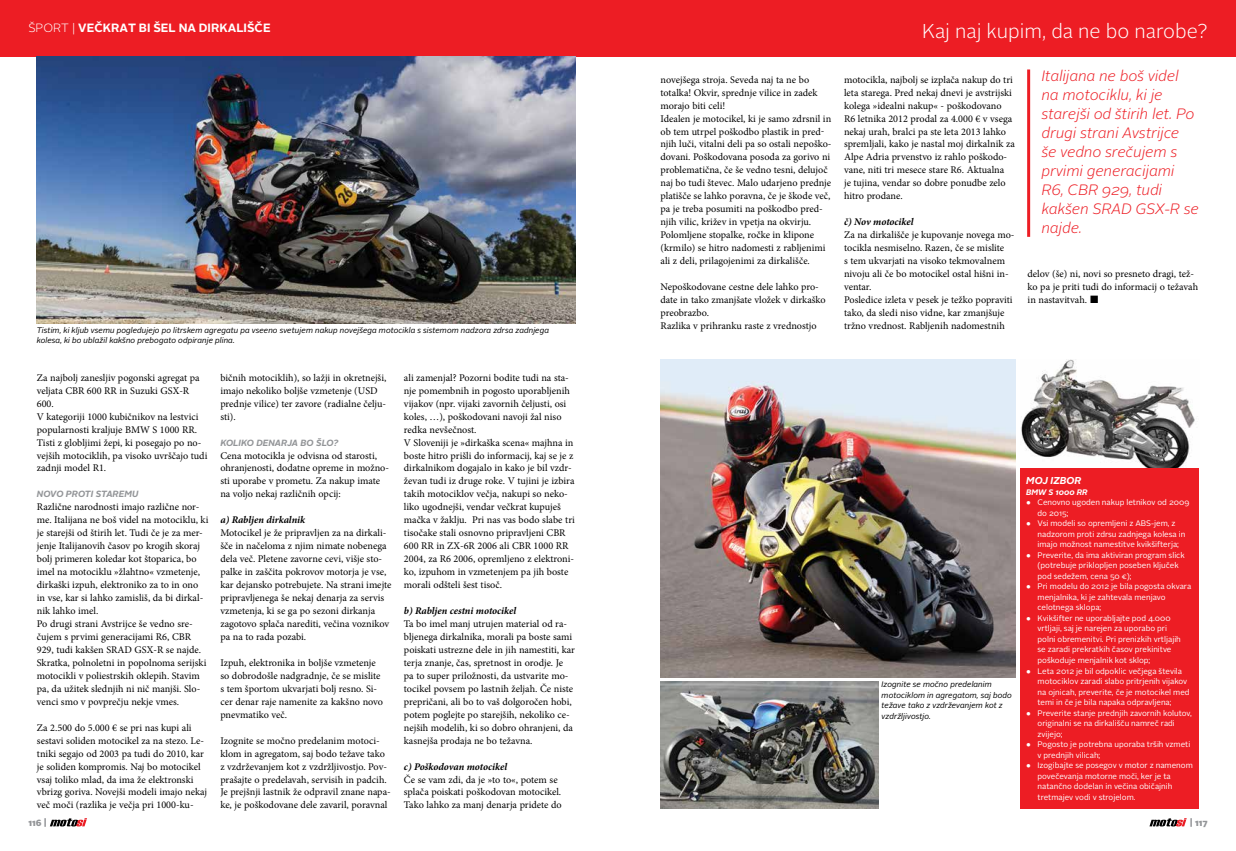
<style>
.page{position:relative;width:1236px;height:851px;background:#fff}
.page>*{position:absolute;margin:0;border:0;box-sizing:border-box;transform-origin:0 0}
.t1{font:300 20px "Alright Sans";color:#fff}
.t2{font:italic 300 15px/19px "Alright Sans";color:#ed1d24}
.t3{font:700 12px "Alright Sans";color:#fff}
.t4{font:10.2px/13px "Minion Pro";color:#000}
.t5{font:italic 700 10.2px "Minion Pro";letter-spacing:-.005em;color:#000}
.t6{font:italic 700 10px "Alright Sans";color:#fff}
.t7{font:italic 700 9px "Alright Sans";color:#939598}
.t8{font:900 9px "Alright Sans";color:#939598}
.t9{font:8px/10.5px "Alright Sans";color:#fff}
.t10{font:italic 8px/10.5px "Alright Sans";color:#000}
.t11{font:italic 700 8px "Alright Sans";color:#fff}
.s1{font-weight:300}
.s2{font-family:"Georgia"}
</style>
<div class="page">
<svg style="left:1149px;top:818px;width:38px;height:8px"></svg>
<svg style="left:50px;top:818px;width:37px;height:8px"></svg>
<div style="left:0;top:0;width:1236px;height:57px;background:#ed1d24"></div>
<hr style="left:1027px;top:69px;width:3px;height:168px;background:#ed1d24">
<img style="left:660px;top:359px;width:356px;height:318px">
<img style="left:660px;top:681px;width:218px;height:127px">
<img style="left:1021px;top:359px;width:174px;height:109px">
<div style="left:1020px;top:468px;width:179px;height:340px;background:#ed1d24"></div>
<img style="left:37px;top:57px;width:538px;height:266px">
<p class="t3" style="left:28px;top:19px;width:244px"><span class="s1">ŠPORT |</span> VEČKRAT BI ŠEL NA DIRKALIŠČE</p>
<h1 class="t1" style="left:922px;top:17px;width:287px">Kaj naj kupim, da ne bo narobe?</h1>
<p class="t10" style="left:37px;top:324px;width:514px">Tistim, ki kljub vsemu pogledujejo po litrskem agregatu pa vseeno svetujem nakup novejšega motocikla s sistemom nadzora zdrsa zadnjega kolesa, ki bo ublažil kakšno prebogato odpiranje plina.</p>
<p class="t4" style="left:37px;top:371px;width:172px">Za najbolj zanesljiv pogonski agregat pa veljata CBR 600 RR in Suzuki GSX-R<br>600.<br>V kategoriji 1000 kubičnikov na lestvici popularnosti kraljuje BMW S 1000 RR.<br>Tisti z globljimi žepi, ki posegajo po no&shy;vejših motociklih, pa visoko uvrščajo tudi zadnji model R1.</p>
<p class="t7" style="left:37px;top:488px;width:103px">NOVO PROTI STAREMU</p>
<p class="t4" style="left:37px;top:500px;width:173px">Različne narodnosti imajo različne nor&shy;me. Italijana ne boš videl na motociklu, ki je starejši od štirih let. Tudi če je za mer&shy;jenje Italijanovih časov po krogih skoraj bolj primeren koledar kot štoparica, bo imel na motociklu »žlahtno« vzmetenje, dirkaški izpuh, elektroniko za to in ono in vse, kar si lahko zamisliš, da bi dirkal&shy;nik lahko imel.<br>Po drugi strani Avstrijce še vedno sre&shy;čujem s prvimi generacijami R6, CBR 929, tudi kakšen SRAD GSX-R se najde.<br>Skratka, polnoletni in popolnoma serijski motocikli v poliestrskih oklepih. Stavim pa, da užitek slednjih ni nič manjši. Slo&shy;venci smo v povprečju nekje vmes.</p>
<p class="t4" style="left:37px;top:720px;width:172px">Za 2.500 do 5.000 € se pri nas kupi ali sestavi soliden motocikel za na stezo. Le&shy;tniki segajo od 2003 pa tudi do 2010, kar je soliden kompromis. Naj bo motocikel vsaj toliko mlad, da ima že elektronski vbrizg goriva. Novejši modeli imajo nekaj več moči (razlika je večja pri 1000-ku-</p>
<p class="t4" style="left:220px;top:371px;width:167px">bičnih motociklih), so lažji in okretnejši, imajo nekoliko boljše vzmetenje (USD prednje vilice) ter zavore (radialne čelju&shy;sti).</p>
<p class="t7" style="left:220px;top:436px;width:119px">KOLIKO DENARJA BO ŠLO?</p>
<p class="t4" style="left:220px;top:448px;width:170px">Cena motocikla je odvisna od starosti, ohranjenosti, dodatne opreme in možno&shy;sti uporabe v prometu. Za nakup imate na voljo nekaj različnih opcij:</p>
<p class="t5" style="left:220px;top:512px;width:86px">a) Rabljen dirkalnik</p>
<p class="t4" style="left:220px;top:526px;width:173px">Motocikel je že pripravljen za na dirkali&shy;šče in načeloma z njim nimate nobenega dela več. Pletene zavorne cevi, višje sto&shy;palke in zaščita pokrovov motorja je vse, kar dejansko potrebujete. Na strani imejte pripravljenega še nekaj denarja za servis vzmetenja, ki se ga po sezoni dirkanja zagotovo splača narediti, večina voznikov pa na to rada pozabi.</p>
<p class="t4" style="left:220px;top:656px;width:164px">Izpuh, elektronika in boljše vzmetenje so dobrodošle nadgradnje, če se mislite s tem športom ukvarjati bolj resno. Si&shy;cer denar raje namenite za kakšno novo pnevmatiko več.</p>
<p class="t4" style="left:220px;top:733px;width:172px">Izognite se močno predelanim motoci&shy;klom in agregatom, saj bodo težave tako z vzdrževanjem kot z vzdržljivostjo. Pov&shy;prašajte o predelavah, servisih in padcih.<br>Je prejšnji lastnik že odpravil znane napa&shy;ke, je poškodovane dele zavaril, poravnal</p>
<p class="t4" style="left:404px;top:371px;width:172px">ali zamenjal? Pozorni bodite tudi na sta&shy;nje pomembnih in pogosto uporabljenih vijakov (npr. vijaki zavornih čeljusti, osi koles, …), poškodovani navoji žal niso redka nevšečnost.<br>V Sloveniji je »dirkaška scena« majhna in boste hitro prišli do informacij, kaj se je z dirkalnikom dogajalo in kako je bil vzdr&shy;ževan tudi iz druge roke. V tujini je izbira takih motociklov večja, nakupi so neko&shy;liko ugodnejši, vendar večkrat kupuješ mačka v žaklju. Pri nas vas bodo slabe tri tisočake stali osnovno pripravljeni CBR 600 RR in ZX-6R 2006 ali CBR 1000 RR 2004, za R6 2006, opremljeno z elektroni&shy;ko, izpuhom in vzmetenjem pa jih boste morali odšteli šest tisoč.</p>
<p class="t5" style="left:404px;top:603px;width:114px">b) Rabljen cestni motocikel</p>
<p class="t4" style="left:404px;top:617px;width:173px">Ta bo imel manj utrujen material od ra&shy;bljenega dirkalnika, morali pa boste sami poiskati ustrezne dele in jih namestiti, kar terja znanje, čas, spretnost in orodje. Je pa to super priložnosti, da ustvarite mo&shy;tocikel povsem po lastnih željah. Če niste prepričani, ali bo to vaš dolgoročen hobi, potem poglejte po starejših, nekoliko ce&shy;nejših modelih, ki so dobro ohranjeni, da kasnejša prodaja ne bo težavna.</p>
<p class="t5" style="left:404px;top:758px;width:105px">c) Poškodovan motocikel</p>
<p class="t4" style="left:404px;top:772px;width:159px">Če se vam zdi, da je »to to«, potem se splača poiskati poškodovan motocikel.<br>Tako lahko za manj denarja pridete do</p>
<p class="t4" style="left:660px;top:73px;width:173px">novejšega stroja. Seveda naj ta ne bo totalka! Okvir, sprednje vilice in zadek morajo biti celi!<br>Idealen je motocikel, ki je samo zdrsnil in ob tem utrpel poškodbo plastik in pred&shy;njih luči, vitalni deli pa so ostali nepoško&shy;dovani. Poškodovana posoda za gorivo ni problematična, če še vedno tesni, delujoč naj bo tudi števec. Malo udarjeno prednje platišče se lahko poravna, če je škode več, pa je treba posumiti na poškodbo pred&shy;njih vilic, križev in vpetja na okvirju.<br>Polomljene stopalke, ročke in klipone (krmilo) se hitro nadomesti z rabljenimi ali z deli, prilagojenimi za dirkališče.</p>
<p class="t4" style="left:660px;top:280px;width:167px">Nepoškodovane cestne dele lahko pro&shy;date in tako zmanjšate vložek v dirkaško preobrazbo.<br>Razlika v prihranku raste z vrednostjo</p>
<p class="t4" style="left:844px;top:73px;width:172px">motocikla, najbolj se izplača nakup do tri leta starega. Pred nekaj dnevi je avstrijski kolega »idealni nakup« - poškodovano R6 letnika 2012 prodal za 4.000 € v vsega nekaj urah, bralci pa ste leta 2013 lahko spremljali, kako je nastal moj dirkalnik za Alpe Adria prvenstvo iz rahlo poškodo&shy;vane, niti tri mesece stare R6. Aktualna<br>je tujina, vendar so dobre ponudbe zelo hitro prodane.</p>
<p class="t5" style="left:844px;top:215px;width:71px">č) Nov motocikel</p>
<p class="t4" style="left:844px;top:228px;width:172px">Za na dirkališče je kupovanje novega mo&shy;tocikla nesmiselno. Razen, če se mislite<br>s tem ukvarjati na visoko tekmovalnem nivoju ali če bo motocikel ostal hišni in&shy;ventar.<br>Posledice izleta v pesek je težko popraviti tako, da sledi niso vidne, kar zmanjšuje tržno vrednost. Rabljenih nadomestnih</p>
<h2 class="t2" style="left:1042px;top:66px;width:159px">Italijana ne boš videl na motociklu, ki je starejši od štirih let. Po drugi strani Avstrijce<br>še vedno srečujem s prvimi generacijami<br>R6, CBR 929, tudi kakšen SRAD GSX-R se najde.</h2>
<p class="t4" style="left:1028px;top:267px;width:172px">delov (še) ni, novi so presneto dragi, tež&shy;ko pa je priti tudi do informacij o težavah in nastavitvah.</p>
<p class="t10" style="left:882px;top:679px;width:132px">Izognite se močno predelanim motociklom in agregatom, saj bodo težave tako z vzdrževanjem kot z vzdržljivostjo.</p>
<p class="t6" style="left:1026px;top:474px;width:57px">MOJ IZBOR</p>
<p class="t11" style="left:1026px;top:486px;width:63px">BMW S 1000 RR</p>
<p class="t9" style="left:1037px;top:497px;width:153px;text-indent:-11px"><span class="s2">●</span> Cenovno ugoden nakup letnikov od 2009 do 2015;</p>
<p class="t9" style="left:1037px;top:518px;width:149px;text-indent:-11px"><span class="s2">●</span> Vsi modeli so opremljeni z ABS-jem, z nadzorom proti zdrsu zadnjega kolesa in imajo možnost namestitve kvikšifterja;</p>
<p class="t9" style="left:1037px;top:550px;width:149px;text-indent:-11px"><span class="s2">●</span> Preverite, da ima aktiviran program slick (potrebuje priklopljen poseben ključek pod sedežem, cena 50 €);</p>
<p class="t9" style="left:1037px;top:581px;width:155px;text-indent:-11px"><span class="s2">●</span> Pri modelu do 2012 je bila pogosta okvara menjalnika, ki je zahtevala menjavo celotnega sklopa;</p>
<p class="t9" style="left:1037px;top:613px;width:145px;text-indent:-11px"><span class="s2">●</span> Kvikšifter ne uporabljajte pod 4.000 vrtljaji, saj je narejen za uporabo pri polni obremenitvi. Pri prenizkih vrtljajih se zaradi prekratkih časov prekinitve poškoduje menjalnik kot sklop;</p>
<p class="t9" style="left:1037px;top:665px;width:154px;text-indent:-11px"><span class="s2">●</span> Leta 2012 je bil odpoklic večjega števila motociklov zaradi slabo pritrjenih vijakov na ojnicah, preverite, če je motocikel med temi in če je bila napaka odpravljena;</p>
<p class="t9" style="left:1037px;top:707px;width:156px;text-indent:-11px"><span class="s2">●</span> Preverite stanje prednjih zavornih kolutov, originalni se na dirkališču namreč radi zvijejo;</p>
<p class="t9" style="left:1037px;top:739px;width:154px;text-indent:-11px"><span class="s2">●</span> Pogosto je potrebna uporaba trših vzmeti v prednjih vilicah;</p>
<p class="t9" style="left:1037px;top:760px;width:157px;text-indent:-11px"><span class="s2">●</span> Izogibajte se posegov v motor z namenom povečevanja motorne moči, ker je ta natančno dodelan in večina običajnih tretmajev vodi v strojelom.</p>
<p class="t8" style="left:28px;top:816px;width:20px">116 |</p>
<p class="t8" style="left:1190px;top:816px;width:19px">| 117</p>
</div>
